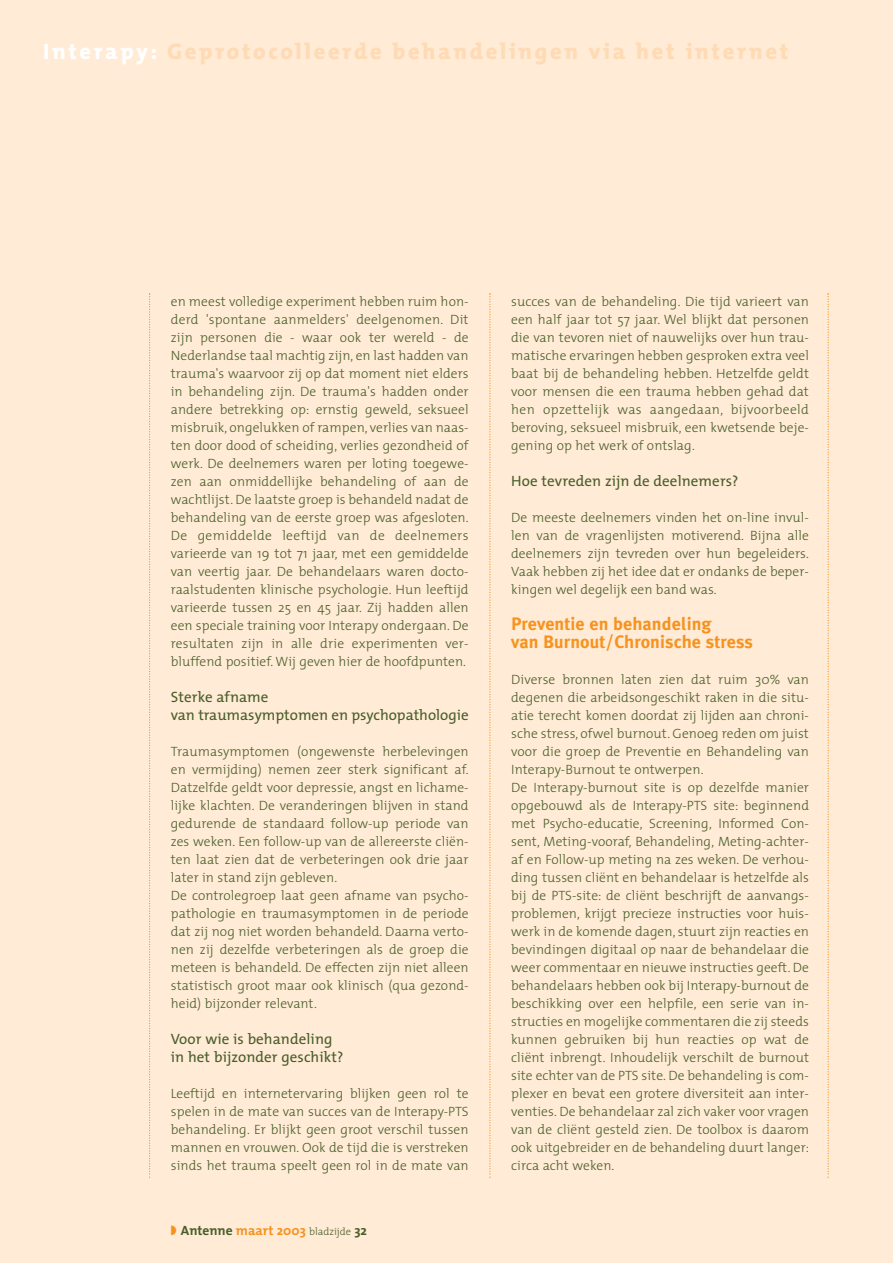
<style>
.page{position:relative;width:893px;height:1263px;background:#fff}
.page>*{position:absolute;margin:0;border:0;box-sizing:border-box;transform-origin:0 0}
.t1{font:800 22.5px "The Mix";letter-spacing:.12em;color:#fedab5}
.t2{font:700 18px/18px "Meta Plus";letter-spacing:.005em;color:#f7921e}
.t3{font:15px/18px "The Mix";letter-spacing:.005em;color:#485e29}
.t4{font:300 13.5px/18px "The Mix";letter-spacing:.005em;color:#485e29;text-align:justify}
.t5{font:700 13.5px "The Mix";color:#485e29}
.s1{color:#fff}
.s2{color:#f7921e}
.s3{font-weight:300;font-size:10.5px}
</style>
<div class="page">
<div style="left:0;top:0;width:892px;height:1263px;background:#ffebd6"></div>
<svg style="left:489px;top:293px;width:1px;height:885px"></svg>
<svg style="left:149px;top:293px;width:1px;height:885px"></svg>
<svg style="left:827px;top:293px;width:1px;height:885px"></svg>
<h1 class="t1" style="left:43px;top:43px;width:746px"><span class="s1">Interapy:</span> Geprotocolleerde behandelingen via het internet</h1>
<p class="t4" style="left:171px;top:294px;width:299px">en meest volledige experiment hebben ruim hon&shy;derd 'spontane aanmelders' deelgenomen. Dit zijn personen die - waar ook ter wereld - de Nederlandse taal machtig zijn, en last hadden van trauma's waarvoor zij op dat moment niet elders in behandeling zijn. De trauma's hadden onder andere betrekking op: ernstig geweld, seksueel misbruik, ongelukken of rampen, verlies van naas&shy;ten door dood of scheiding, verlies gezondheid of werk. De deelnemers waren per loting toegewe&shy;zen aan onmiddellijke behandeling of aan de wachtlijst. De laatste groep is behandeld nadat de behandeling van de eerste groep was afgesloten.<br>De gemiddelde leeftijd van de deelnemers varieerde van 19 tot 71 jaar, met een gemiddelde van veertig jaar. De behandelaars waren docto&shy;raalstudenten klinische psychologie. Hun leeftijd varieerde tussen 25 en 45 jaar. Zij hadden allen een speciale training voor Interapy ondergaan. De resultaten zijn in alle drie experimenten ver&shy;bluffend positief. Wij geven hier de hoofdpunten.</p>
<p class="t3" style="left:171px;top:689px;width:299px">Sterke afname<br>van traumasymptomen en psychopathologie</p>
<p class="t4" style="left:171px;top:744px;width:299px;text-align:left">Traumasymptomen (ongewenste herbelevingen en vermijding) nemen zeer sterk significant af.<br>Datzelfde geldt voor depressie, angst en lichame&shy;lijke klachten. De veranderingen blijven in stand gedurende de standaard follow-up periode van zes weken. Een follow-up van de allereerste cliën&shy;ten laat zien dat de verbeteringen ook drie jaar later in stand zijn gebleven.<br>De controlegroep laat geen afname van psycho&shy;pathologie en traumasymptomen in de periode dat zij nog niet worden behandeld. Daarna verto&shy;nen zij dezelfde verbeteringen als de groep die meteen is behandeld. De effecten zijn niet alleen statistisch groot maar ook klinisch (qua gezond&shy;heid) bijzonder relevant.</p>
<p class="t3" style="left:171px;top:1031px;width:174px">Voor wie is behandeling in het bijzonder geschikt?</p>
<p class="t4" style="left:171px;top:1086px;width:299px">Leeftijd en internetervaring blijken geen rol te spelen in de mate van succes van de Interapy-PTS behandeling. Er blijkt geen groot verschil tussen mannen en vrouwen. Ook de tijd die is verstreken sinds het trauma speelt geen rol in de mate van</p>
<p class="t5" style="left:171px;top:1225px;width:198px"><span class="s2">◗</span> Antenne <span class="s2">maart 2003</span> <span class="s3">bladzijde</span> 32</p>
<p class="t4" style="left:511px;top:294px;width:299px">succes van de behandeling. Die tijd varieert van een half jaar tot 57 jaar. Wel blijkt dat personen die van tevoren niet of nauwelijks over hun trau&shy;matische ervaringen hebben gesproken extra veel baat bij de behandeling hebben. Hetzelfde geldt voor mensen die een trauma hebben gehad dat hen opzettelijk was aangedaan, bijvoorbeeld beroving, seksueel misbruik, een kwetsende beje&shy;gening op het werk of ontslag.</p>
<p class="t3" style="left:511px;top:473px;width:229px">Hoe tevreden zijn de deelnemers?</p>
<p class="t4" style="left:511px;top:510px;width:299px">De meeste deelnemers vinden het on-line invul&shy;len van de vragenlijsten motiverend. Bijna alle deelnemers zijn tevreden over hun begeleiders.<br>Vaak hebben zij het idee dat er ondanks de beper&shy;kingen wel degelijk een band was.</p>
<h2 class="t2" style="left:511px;top:616px;width:243px">Preventie en behandeling<br>van Burnout/Chronische stress</h2>
<p class="t4" style="left:511px;top:672px;width:299px;text-align:left">Diverse bronnen laten zien dat ruim 30% van degenen die arbeidsongeschikt raken in die situ&shy;atie terecht komen doordat zij lijden aan chroni&shy;sche stress, ofwel burnout. Genoeg reden om juist voor die groep de Preventie en Behandeling van Interapy-Burnout te ontwerpen.<br>De Interapy-burnout site is op dezelfde manier opgebouwd als de Interapy-PTS site: beginnend met Psycho-educatie, Screening, Informed Con&shy;sent, Meting-vooraf, Behandeling, Meting-achter&shy;af en Follow-up meting na zes weken. De verhou&shy;ding tussen cliënt en behandelaar is hetzelfde als bij de PTS-site: de cliënt beschrijft de aanvangs&shy;problemen, krijgt precieze instructies voor huis&shy;werk in de komende dagen, stuurt zijn reacties en bevindingen digitaal op naar de behandelaar die weer commentaar en nieuwe instructies geeft. De behandelaars hebben ook bij Interapy-burnout de beschikking over een helpfile, een serie van in&shy;structies en mogelijke commentaren die zij steeds kunnen gebruiken bij hun reacties op wat de cliënt inbrengt. Inhoudelijk verschilt de burnout site echter van de PTS site. De behandeling is com&shy;plexer en bevat een grotere diversiteit aan inter&shy;venties. De behandelaar zal zich vaker voor vragen van de cliënt gesteld zien. De toolbox is daarom ook uitgebreider en de behandeling duurt langer: circa acht weken.</p>
</div>
